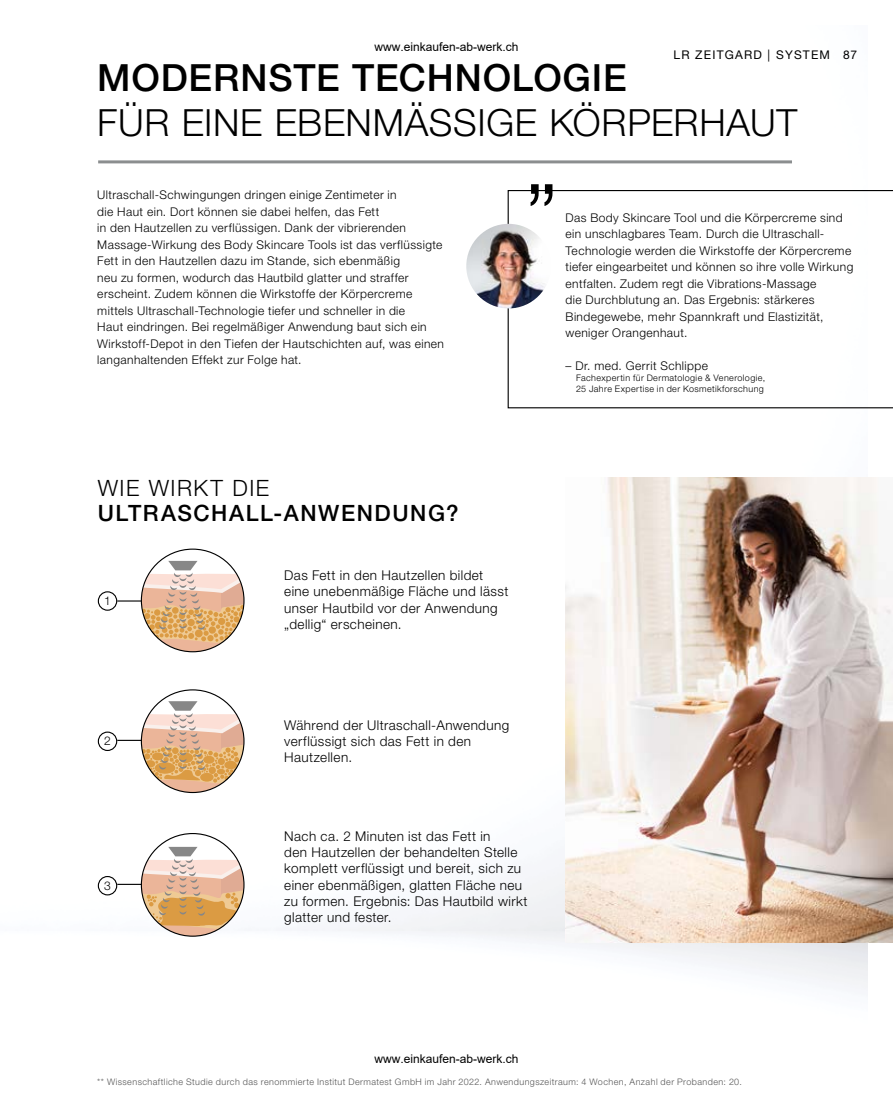
<style>
.page{position:relative;width:893px;height:1106px;background:#fff}
.page>*{position:absolute;margin:0;border:0;box-sizing:border-box;transform-origin:0 0}
.t1{font:300 90px "Helvetica Neue";color:#000}
.t2{font:300 37.5px "Helvetica Neue LT Pro";letter-spacing:.015em;color:#000}
.t3{font:500 37.5px "Helvetica Neue LT Pro";letter-spacing:.02em;color:#000}
.t4{font:500 22.5px "Helvetica Neue LT Pro";letter-spacing:.07em;color:#000}
.t5{font:300 22.5px "Helvetica Neue LT Pro";letter-spacing:.065em;color:#000}
.t6{font:300 13.5px/16.2px "Helvetica Neue LT Pro";letter-spacing:.03em;color:#000}
.t7{font:300 12px/16.5px "Helvetica Neue LT Pro";letter-spacing:.035em;color:#000}
.t8{font:12px "Arial";color:#000}
.t9{font:12px "Helvetica Neue LT Pro";letter-spacing:.1em;color:#000}
.t10{font:300 9px "Helvetica Neue LT Pro";letter-spacing:.05em;color:#565656}
.t11{font:300 9px/10.8px "Helvetica Neue LT Pro";letter-spacing:.045em;color:#000}
</style>
<div class="page">
<img style="left:97px;top:163px;width:770px;height:828px">
<img style="left:566px;top:478px;width:327px;height:464px">
<svg style="left:508px;top:190px;width:385px;height:218px"></svg>
<hr style="left:98px;top:160px;width:694px;height:3px;background:#8b8e8f">
<img style="left:466px;top:224px;width:85px;height:84px;border-radius:42px">
<div style="left:98px;top:591px;width:19px;height:19px;border:1px solid #000;border-radius:50%"></div>
<svg style="left:141px;top:549px;width:103px;height:102px"></svg>
<svg style="left:141px;top:643px;width:81px;height:8px"></svg>
<div style="left:222px;top:578px;width:22px;height:73px;background:#fff"></div>
<svg style="left:117px;top:561px;width:127px;height:82px"></svg>
<div style="left:141px;top:690px;width:103px;height:102px;background:#fff;border-radius:50%"></div>
<svg style="left:141px;top:783px;width:81px;height:9px"></svg>
<div style="left:222px;top:718px;width:22px;height:74px;background:#fff"></div>
<svg style="left:141px;top:701px;width:103px;height:82px"></svg>
<div style="left:98px;top:731px;width:19px;height:20px;border:1px solid #000;border-radius:50%"></div>
<hr style="left:117px;top:739px;width:25px;height:2px;background:#000">
<svg style="left:141px;top:833px;width:103px;height:103px"></svg>
<svg style="left:141px;top:929px;width:81px;height:7px"></svg>
<div style="left:222px;top:864px;width:22px;height:72px;background:#f9fafd"></div>
<svg style="left:141px;top:847px;width:103px;height:82px"></svg>
<div style="left:98px;top:876px;width:19px;height:19px;border:1px solid #000;border-radius:50%"></div>
<hr style="left:117px;top:883px;width:25px;height:2px;background:#000">
<p class="t8" style="left:374px;top:39px;width:146px">www.einkaufen-ab-werk.ch</p>
<p class="t9" style="left:673px;top:47px;width:185px">LR ZEITGARD | SYSTEM 87</p>
<h2 class="t3" style="left:97px;top:55px;width:531px">MODERNSTE TECHNOLOGIE</h2>
<h2 class="t2" style="left:97px;top:99px;width:702px">FÜR EINE EBENMÄSSIGE KÖRPERHAUT</h2>
<p class="t7" style="left:97px;top:186px;width:348px">Ultraschall-Schwingungen dringen einige Zentimeter in<br>die Haut ein. Dort können sie dabei helfen, das Fett<br>in den Hautzellen zu verflüssigen. Dank der vibrierenden Massage-Wirkung des Body Skincare Tools ist das verflüssigte Fett in den Hautzellen dazu im Stande, sich ebenmäßig<br>neu zu formen, wodurch das Hautbild glatter und straffer erscheint. Zudem können die Wirkstoffe der Körpercreme mittels Ultraschall-Technologie tiefer und schneller in die<br>Haut eindringen. Bei regelmäßiger Anwendung baut sich ein Wirkstoff-Depot in den Tiefen der Hautschichten auf, was einen langanhaltenden Effekt zur Folge hat.</p>
<h1 class="t1" style="left:525px;top:89px;width:35px">„</h1>
<p class="t7" style="left:566px;top:209px;width:289px">Das Body Skincare Tool und die Körpercreme sind ein unschlagbares Team. Durch die Ultraschall-Technologie werden die Wirkstoffe der Körpercreme tiefer eingearbeitet und können so ihre volle Wirkung entfalten. Zudem regt die Vibrations-Massage<br>die Durchblutung an. Das Ergebnis: stärkeres Bindegewebe, mehr Spannkraft und Elastizität, weniger Orangenhaut.</p>
<p class="t7" style="left:566px;top:358px;width:144px">– Dr. med. Gerrit Schlippe</p>
<p class="t11" style="left:576px;top:372px;width:191px">Fachexpertin für Dermatologie &amp; Venerologie,<br>25 Jahre Expertise in der Kosmetikforschung</p>
<h3 class="t5" style="left:98px;top:474px;width:173px">WIE WIRKT DIE</h3>
<h3 class="t4" style="left:98px;top:499px;width:362px">ULTRASCHALL-ANWENDUNG?</h3>
<p class="t7" style="left:104px;top:592px;width:8px">1</p>
<p class="t6" style="left:284px;top:567px;width:226px">Das Fett in den Hautzellen bildet eine unebenmäßige Fläche und lässt unser Hautbild vor der Anwendung „dellig“ erscheinen.</p>
<p class="t7" style="left:104px;top:732px;width:8px">2</p>
<p class="t7" style="left:104px;top:877px;width:8px">3</p>
<p class="t6" style="left:284px;top:716px;width:227px">Während der Ultraschall-Anwendung verflüssigt sich das Fett in den<br>Hautzellen.</p>
<p class="t6" style="left:284px;top:828px;width:245px">Nach ca. 2 Minuten ist das Fett in<br>den Hautzellen der behandelten Stelle komplett verflüssigt und bereit, sich zu einer ebenmäßigen, glatten Fläche neu zu formen. Ergebnis: Das Hautbild wirkt glatter und fester.</p>
<p class="t8" style="left:374px;top:1050px;width:146px">www.einkaufen-ab-werk.ch</p>
<p class="t10" style="left:97px;top:1076px;width:646px">** Wissenschaftliche Studie durch das renommierte Institut Dermatest GmbH im Jahr 2022. Anwendungszeitraum: 4 Wochen, Anzahl der Probanden: 20.</p>
</div>
